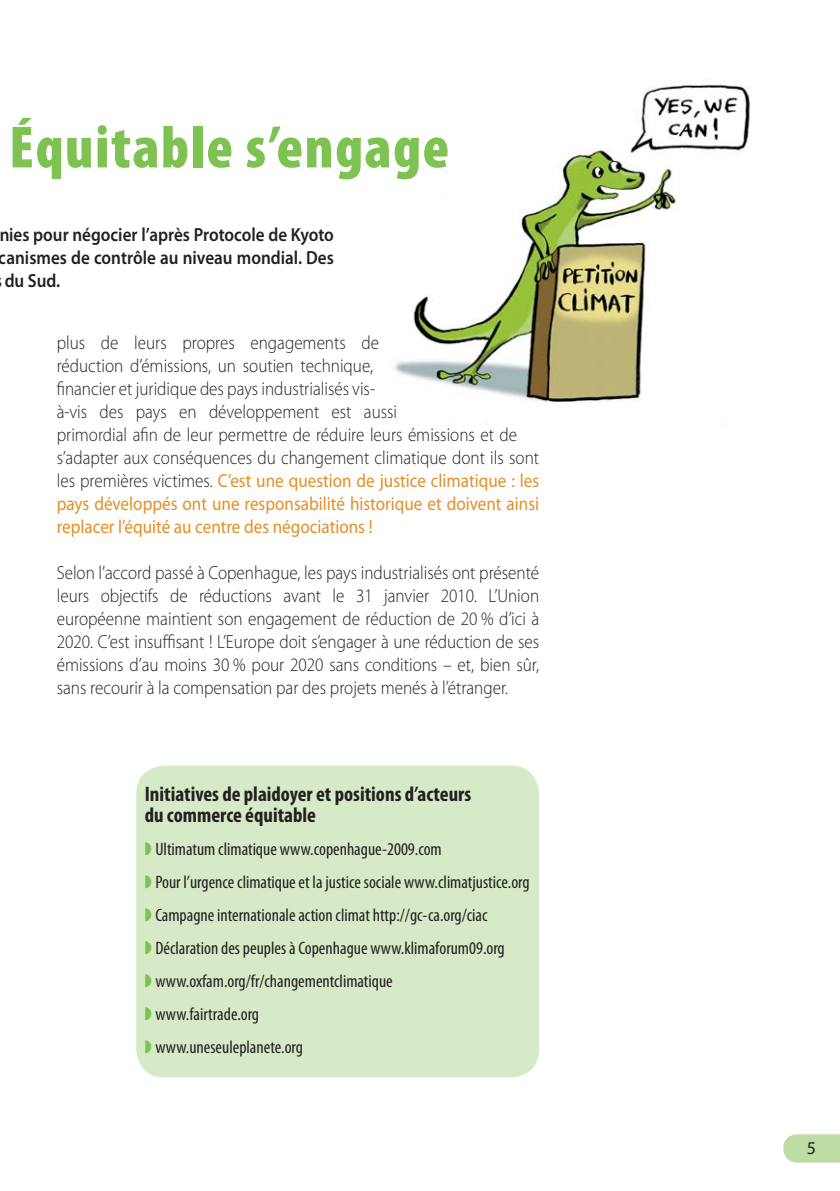
<style>
.page{position:relative;width:840px;height:1191px;background:#fff}
.page>*{position:absolute;margin:0;border:0;box-sizing:border-box;transform-origin:0 0}
.t1{font:900 condensed 60px "Myriad Pro";letter-spacing:.025em;color:#7ec352}
.t2{font:700 condensed 21px/21px "Myriad Pro";color:#231f20}
.t3{font:300 19px/23px "Myriad Pro";color:#231f20;scale:.9 1}
.t4{font:600 19px "Myriad Pro";color:#231f20;scale:.9 1}
.t5{font:condensed 18px/33px "Myriad Pro";color:#231f20}
.t6{font:18px "Myriad Pro";color:#231f20}
.s1{font-weight:400;color:#e28f26}
</style>
<div class="page">
<svg style="left:783px;top:1134px;width:56px;height:28px;background:#c0dfa9"></svg>
<img style="left:394px;top:84px;width:356px;height:319px">
<div style="left:136px;top:765px;width:403px;height:312px;background:#d6eac7;border-radius:28px"></div>
<h1 class="t1" style="left:9px;top:128px;width:441px">Équitable s’engage</h1>
<p class="t4" style="left:-1px;top:227px;width:373px">nies pour négocier l’après Protocole de Kyoto</p>
<p class="t4" style="left:-1px;top:250px;width:373px">canismes de contrôle au niveau mondial. Des</p>
<p class="t4" style="left:5px;top:273px;width:63px">du Sud.</p>
<p class="t3" style="left:57px;top:332px;width:537px">plus de leurs propres engagements de<br>réduction d’émissions, un soutien technique,<br>financier et juridique des pays industrialisés vis-<br>à-vis des pays en développement est aussi<br>primordial afin de leur permettre de réduire leurs émissions et de s’adapter aux conséquences du changement climatique dont ils sont les premières victimes. <span class="s1">C’est une question de justice climatique : les pays développés ont une responsabilité historique et doivent ainsi replacer l’équité au centre des négociations !</span></p>
<p class="t3" style="left:57px;top:562px;width:537px;text-align:justify">Selon l’accord passé à Copenhague, les pays industrialisés ont présenté leurs objectifs de réductions avant le 31 janvier 2010. L’Union européenne maintient son engagement de réduction de 20 % d’ici à 2020. C’est insuffisant ! L’Europe doit s’engager à une réduction de ses émissions d’au moins 30 % pour 2020 sans conditions – et, bien sûr, sans recourir à la compensation par des projets menés à l’étranger.</p>
<p class="t2" style="left:145px;top:785px;width:328px">Initiatives de plaidoyer et positions d’acteurs du commerce équitable</p>
<p class="t5" style="left:155px;top:834px;width:375px">Ultimatum climatique www.copenhague-2009.com<br>Pour l’urgence climatique et la justice sociale www.climatjustice.org Campagne internationale action climat http://gc-ca.org/ciac Déclaration des peuples à Copenhague www.klimaforum09.org www.oxfam.org/fr/changementclimatique<br>www.fairtrade.org<br>www.uneseuleplanete.org</p>
<p class="t6" style="left:806px;top:1141px;width:11px">5</p>
</div>
